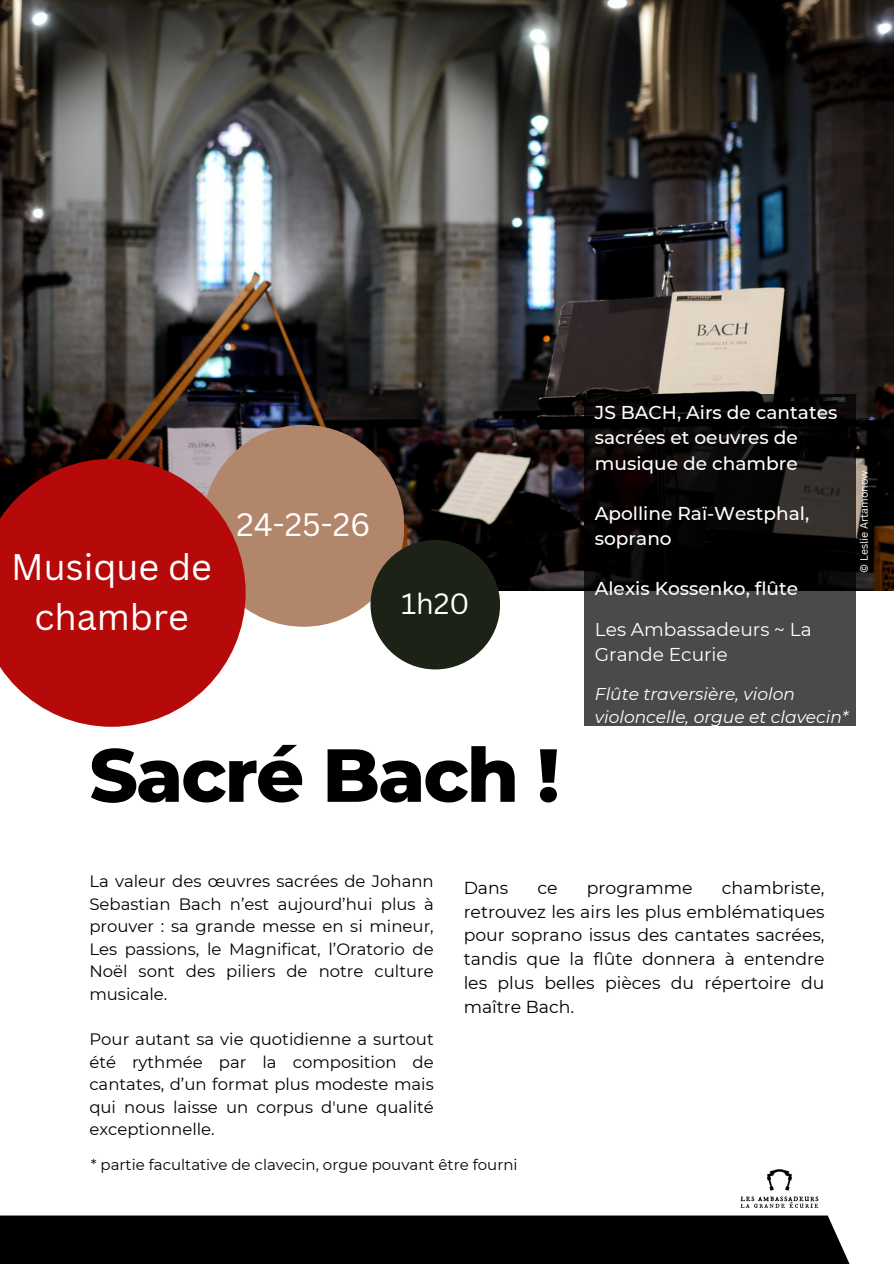
<style>
.page{position:relative;width:894px;height:1264px;background:#fff}
.page>*{position:absolute;margin:0;border:0;box-sizing:border-box;transform-origin:0 0}
.t1{font:800 75px "Montserrat";letter-spacing:-.025em;color:#000}
.t2{font:36px/49.5px "Canva Sans";color:#fff;text-align:center}
.t3{font:31.5px "Canva Sans";color:#fff}
.t4{font:28.5px "Canva Sans";color:#fff}
.t5{font:500 18.6px/25px "Montserrat";color:#fff}
.t6{font:18.6px/25px "Montserrat";color:#fff}
.t7{font:17.25px/23.7px "Montserrat";color:#000;text-align:justify}
.t8{font:italic 17.1px "Montserrat";color:#fff}
.t9{font:16.5px/22.5px "Montserrat";color:#000;text-align:justify}
.t10{font:15px "Montserrat";color:#000}
.t11{font:10.5px "Canva Sans";color:#fff}
</style>
<div class="page">
<img style="left:0;top:0;width:893px;height:590px">
<svg style="left:584px;top:395px;width:271px;height:331px;background:#242322"></svg>
<div style="left:0;top:1215px;width:849px;height:48px;background:#000"></div>
<img style="left:740px;top:1169px;width:79px;height:39px">
<div style="left:202px;top:425px;width:202px;height:201px;background:#b1866b;border-radius:50%"></div>
<svg style="left:0;top:459px;width:245px;height:267px;background:#b62524"></svg>
<div style="left:370px;top:540px;width:130px;height:129px;background:#1c2215;border-radius:50%"></div>
<p class="t2" style="left:11px;top:541px;width:202px">Musique de chambre</p>
<p class="t3" style="left:236px;top:502px;width:135px">24-25-26</p>
<p class="t4" style="left:401px;top:583px;width:70px">1h20</p>
<p class="t1" style="left:89px;top:729px;width:471px">Sacré Bach !</p>
<p class="t5" style="left:594px;top:400px;width:244px">JS BACH, Airs de cantates sacrées et oeuvres de musique de chambre</p>
<p class="t5" style="left:594px;top:500px;width:216px">Apolline Raï-Westphal, soprano</p>
<p class="t5" style="left:594px;top:575px;width:205px">Alexis Kossenko, flûte</p>
<p class="t6" style="left:594px;top:616px;width:218px">Les Ambassadeurs ~ La<br>Grande Ecurie</p>
<p class="t8" style="left:594px;top:683px;width:201px">Flûte traversière, violon</p>
<p class="t8" style="left:594px;top:706px;width:255px">violoncelle, orgue et clavecin*</p>
<p class="t11" style="left:856px;top:573px;width:104px;rotate:-90deg">© Leslie Artamonow</p>
<p class="t9" style="left:89px;top:870px;width:346px">La valeur des œuvres sacrées de Johann Sebastian Bach n’est aujourd’hui plus à prouver : sa grande messe en si mineur, Les passions, le Magnificat, l’Oratorio de Noël sont des piliers de notre culture musicale.</p>
<p class="t9" style="left:89px;top:1027px;width:346px">Pour autant sa vie quotidienne a surtout été rythmée par la composition de cantates, d’un format plus modeste mais qui nous laisse un corpus d'une qualité exceptionnelle.</p>
<p class="t7" style="left:463px;top:875px;width:362px;text-indent:258px">chambriste, retrouvez les airs les plus emblématiques pour soprano issus des cantates sacrées, tandis que la flûte donnera à entendre les plus belles pièces du répertoire du maître Bach.</p>
<p class="t7" style="left:463px;top:875px;width:46px">Dans</p>
<p class="t7" style="left:537px;top:875px;width:22px">ce</p>
<p class="t7" style="left:586px;top:875px;width:107px">programme</p>
<p class="t10" style="left:91px;top:1155px;width:428px">* partie facultative de clavecin, orgue pouvant être fourni</p>
</div>
